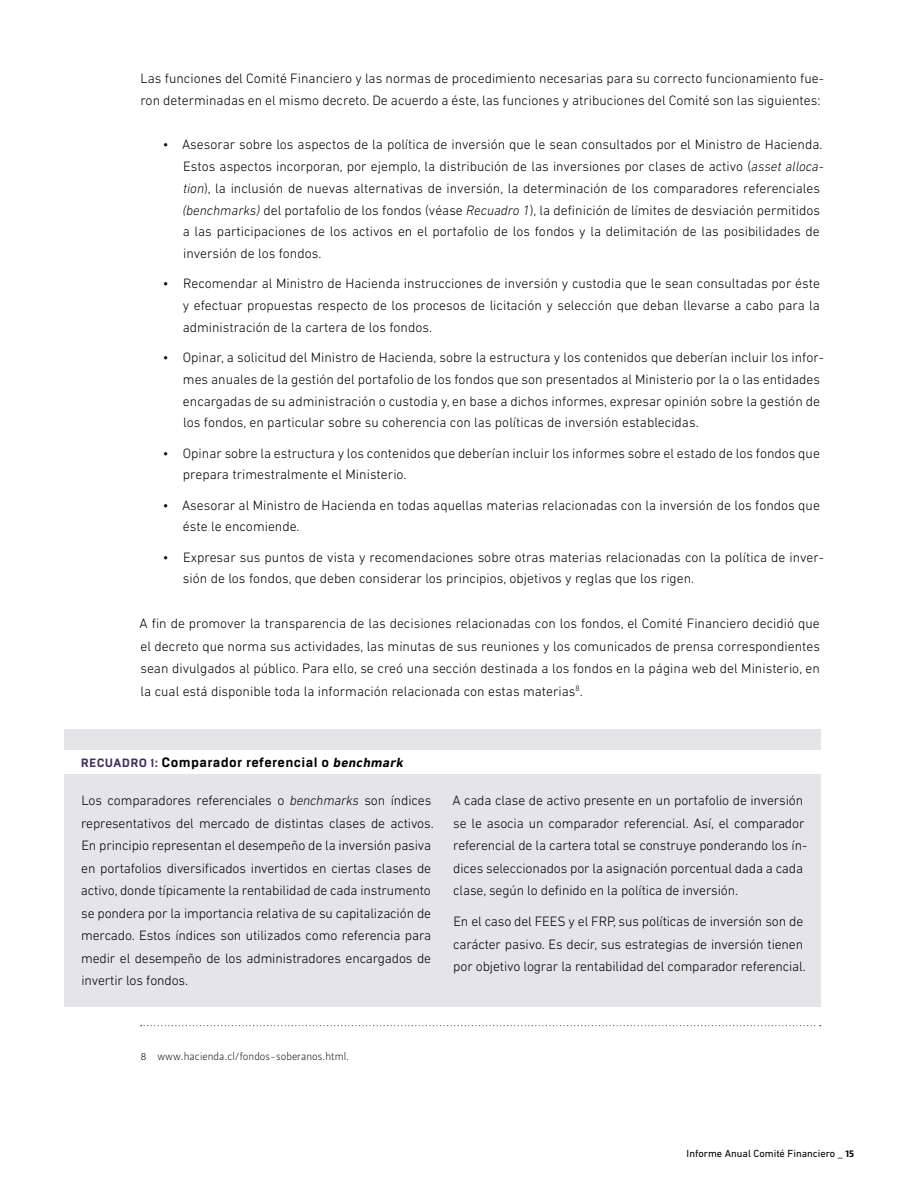
<style>
.page{position:relative;width:918px;height:1188px;background:#fff}
.page>*{position:absolute;margin:0;border:0;box-sizing:border-box;transform-origin:0 0}
.t1{font:300 13.8px/22.5px "DIN Next LT Pro";color:#000}
.t2{font:700 13.5px "Brutal Type";letter-spacing:.025em;color:#000}
.Nota{font:10.5px "Leitura Sans Grot 1";letter-spacing:.005em;color:#000}
.t3{font:10.5px "DIN Next LT Pro";color:#000}
.s1{font-style:italic}
.s2{font-size:12px;color:#412e5d}
.s3{font-family:"DIN Next LT Pro";font-style:italic}
.s4{font-family:"Milo OT";font-weight:700}
</style>
<div class="page">
<svg style="left:141px;top:1025px;width:680px;height:1px"></svg>
<div style="left:64px;top:729px;width:757px;height:277px;background:#e5e4e8"></div>
<div style="left:55px;top:750px;width:775px;height:23px;background:#fff"></div>
<p class="t1" style="left:140px;top:67px;width:685px">Las funciones del Comité Financiero y las normas de procedimiento necesarias para su correcto funcionamiento fue&shy;ron determinadas en el mismo decreto. De acuerdo a éste, las funciones y atribuciones del Comité son las siguientes:</p>
<p class="t1" style="left:182px;top:134px;width:643px;line-height:21.8px;text-indent:-19px">• Asesorar sobre los aspectos de la política de inversión que le sean consultados por el Ministro de Hacienda.<br>Estos aspectos incorporan, por ejemplo, la distribución de las inversiones por clases de activo (<span class="s1">asset alloca&shy;tion</span>), la inclusión de nuevas alternativas de inversión, la determinación de los comparadores referenciales <span class="s1">(benchmarks)</span> del portafolio de los fondos (véase <span class="s1">Recuadro 1</span>), la definición de límites de desviación permitidos a las participaciones de los activos en el portafolio de los fondos y la delimitación de las posibilidades de inversión de los fondos.</p>
<p class="t1" style="left:183px;top:273px;width:639px;line-height:21.8px;text-align:justify;text-indent:-20px">• Recomendar al Ministro de Hacienda instrucciones de inversión y custodia que le sean consultadas por éste y efectuar propuestas respecto de los procesos de licitación y selección que deban llevarse a cabo para la administración de la cartera de los fondos.</p>
<p class="t1" style="left:183px;top:346px;width:642px;line-height:21.8px;text-indent:-20px">• Opinar, a solicitud del Ministro de Hacienda, sobre la estructura y los contenidos que deberían incluir los infor&shy;mes anuales de la gestión del portafolio de los fondos que son presentados al Ministerio por la o las entidades encargadas de su administración o custodia y, en base a dichos informes, expresar opinión sobre la gestión de los fondos, en particular sobre su coherencia con las políticas de inversión establecidas.</p>
<p class="t1" style="left:183px;top:442px;width:638px;line-height:21.8px;text-indent:-20px">• Opinar sobre la estructura y los contenidos que deberían incluir los informes sobre el estado de los fondos que prepara trimestralmente el Ministerio.</p>
<p class="t1" style="left:183px;top:494px;width:638px;line-height:21.8px;text-indent:-20px">• Asesorar al Ministro de Hacienda en todas aquellas materias relacionadas con la inversión de los fondos que éste le encomiende.</p>
<p class="t1" style="left:183px;top:546px;width:643px;line-height:21.8px;text-indent:-20px">• Expresar sus puntos de vista y recomendaciones sobre otras materias relacionadas con la política de inver&shy;sión de los fondos, que deben considerar los principios, objetivos y reglas que los rigen.</p>
<p class="t1" style="left:140px;top:612px;width:682px;text-align:justify">A fin de promover la transparencia de las decisiones relacionadas con los fondos, el Comité Financiero decidió que el decreto que norma sus actividades, las minutas de sus reuniones y los comunicados de prensa correspondientes sean divulgados al público. Para ello, se creó una sección destinada a los fondos en la página web del Ministerio, en la cual está disponible toda la información relacionada con estas materias<sup>8</sup>.</p>
<p class="t2" style="left:81px;top:754px;width:326px"><span class="s2">RECUADRO 1:</span> Comparador referencial o <span class="s3">benchmark</span></p>
<p class="t1" style="left:81px;top:789px;width:354px">Los comparadores referenciales o <span class="s1">benchmarks</span> son índices representativos del mercado de distintas clases de activos.<br>En principio representan el desempeño de la inversión pasiva en portafolios diversificados invertidos en ciertas clases de activo, donde típicamente la rentabilidad de cada instrumento se pondera por la importancia relativa de su capitalización de mercado. Estos índices son utilizados como referencia para medir el desempeño de los administradores encargados de invertir los fondos.</p>
<p class="t1" style="left:452px;top:789px;width:356px">A cada clase de activo presente en un portafolio de inversión se le asocia un comparador referencial. Así, el comparador referencial de la cartera total se construye ponderando los ín&shy;dices seleccionados por la asignación porcentual dada a cada clase, según lo definido en la política de inversión.</p>
<p class="t1" style="left:453px;top:910px;width:354px">En el caso del FEES y el FRP, sus políticas de inversión son de carácter pasivo. Es decir, sus estrategias de inversión tienen por objetivo lograr la rentabilidad del comparador referencial.</p>
<p class="Nota" style="left:141px;top:1051px;width:210px">8 www.hacienda.cl/fondos-soberanos.html.</p>
<p class="t3" style="left:687px;top:1147px;width:169px">Informe Anual Comité Financiero _ <span class="s4">15</span></p>
</div>
